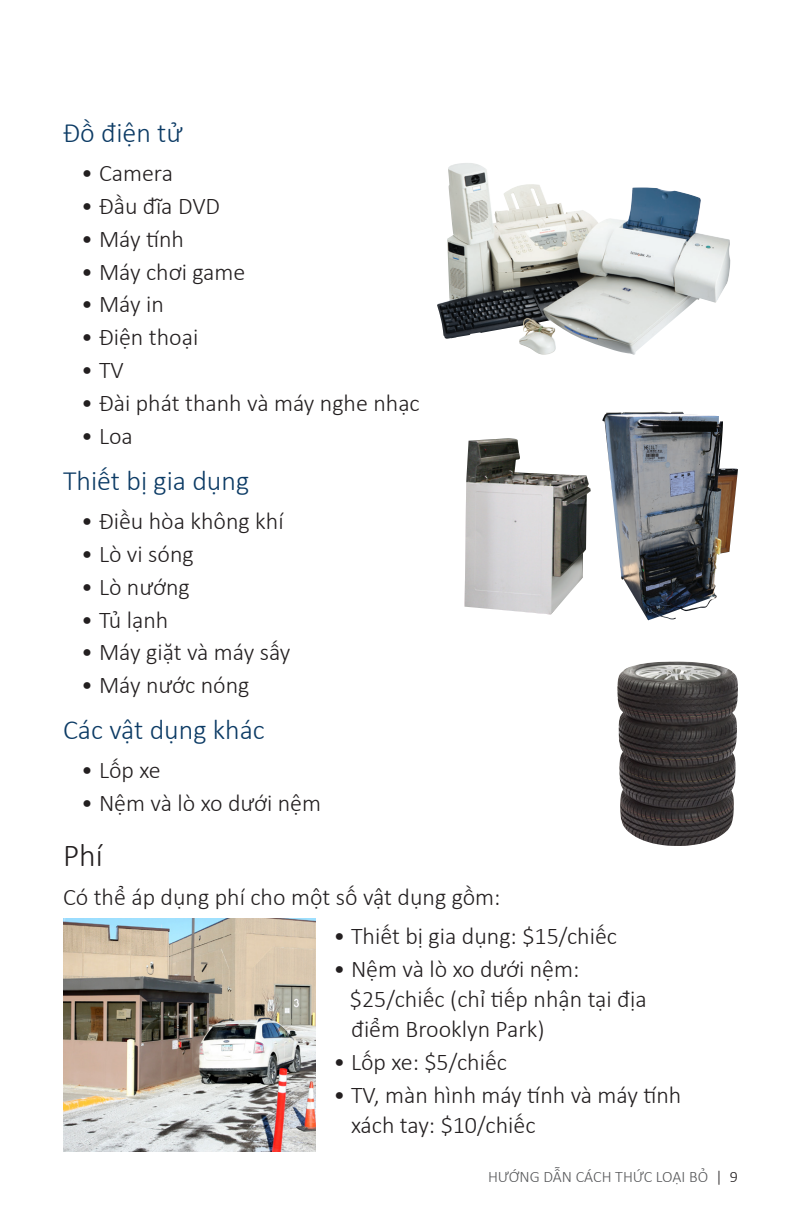
<style>
.page{position:relative;width:792px;height:1224px;background:#fff}
.page>*{position:absolute;margin:0;border:0;box-sizing:border-box;transform-origin:0 0}
.Subhead2-NEW{font:300 32px "Calibri";color:#231f20}
.H2_Subhead{font:300 28px "Calibri";color:#0c3b65}
.Body-NEW{font:300 24px/30px "Calibri";color:#231f20}
.t1{font:300 16px "Calibri";color:#57585a}
.s1{color:#231f20}
</style>
<div class="page">
<img style="left:602px;top:412px;width:136px;height:208px">
<img style="left:617px;top:661px;width:119px;height:185px">
<img style="left:465px;top:438px;width:126px;height:176px">
<img style="left:63px;top:919px;width:253px;height:233px">
<img style="left:437px;top:164px;width:293px;height:191px">
<p class="H2_Subhead" style="left:63px;top:115px;width:121px">Đồ điện tử</p>
<p class="Body-NEW" style="left:81px;top:158px;width:94px">• Camera</p>
<p class="Body-NEW" style="left:81px;top:191px;width:141px">• Đầu đĩa DVD</p>
<p class="Body-NEW" style="left:81px;top:224px;width:105px">• Máy tính</p>
<p class="Body-NEW" style="left:81px;top:256px;width:166px">• Máy chơi game</p>
<p class="Body-NEW" style="left:81px;top:289px;width:84px">• Máy in</p>
<p class="Body-NEW" style="left:81px;top:322px;width:119px">• Điện thoại</p>
<p class="Body-NEW" style="left:81px;top:355px;width:44px">• TV</p>
<p class="Body-NEW" style="left:81px;top:388px;width:340px">• Đài phát thanh và máy nghe nhạc</p>
<p class="Body-NEW" style="left:81px;top:421px;width:53px">• Loa</p>
<p class="H2_Subhead" style="left:63px;top:463px;width:188px">Thiết bị gia dụng</p>
<p class="Body-NEW" style="left:81px;top:506px;width:204px">• Điều hòa không khí</p>
<p class="Body-NEW" style="left:81px;top:539px;width:114px">• Lò vi sóng</p>
<p class="Body-NEW" style="left:81px;top:571px;width:110px">• Lò nướng</p>
<p class="Body-NEW" style="left:81px;top:604px;width:89px">• Tủ lạnh</p>
<p class="Body-NEW" style="left:81px;top:637px;width:211px">• Máy giặt và máy sấy</p>
<p class="Body-NEW" style="left:81px;top:670px;width:170px">• Máy nước nóng</p>
<p class="H2_Subhead" style="left:63px;top:713px;width:203px">Các vật dụng khác</p>
<p class="Body-NEW" style="left:81px;top:755px;width:81px">• Lốp xe</p>
<p class="Body-NEW" style="left:81px;top:788px;width:242px">• Nệm và lò xo dưới nệm</p>
<p class="Subhead2-NEW" style="left:63px;top:835px;width:41px">Phí</p>
<p class="Body-NEW" style="left:63px;top:882px;width:439px">Có thể áp dụng phí cho một số vật dụng gồm:</p>
<p class="Body-NEW" style="left:334px;top:921px;width:285px">• Thiết bị gia dụng: $15/chiếc</p>
<p class="Body-NEW" style="left:350px;top:954px;width:298px;text-indent:-16px">• Nệm và lò xo dưới nệm: $25/chiếc (chỉ tiếp nhận tại địa điểm Brooklyn Park)</p>
<p class="Body-NEW" style="left:334px;top:1046px;width:175px">• Lốp xe: $5/chiếc</p>
<p class="Body-NEW" style="left:351px;top:1079px;width:332px;text-indent:-17px">• TV, màn hình máy tính và máy tính xách tay: $10/chiếc</p>
<p class="t1" style="left:488px;top:1167px;width:251px">HƯỚNG DẪN CÁCH THỨC LOẠI BỎ <span class="s1">| 9</span></p>
</div>
